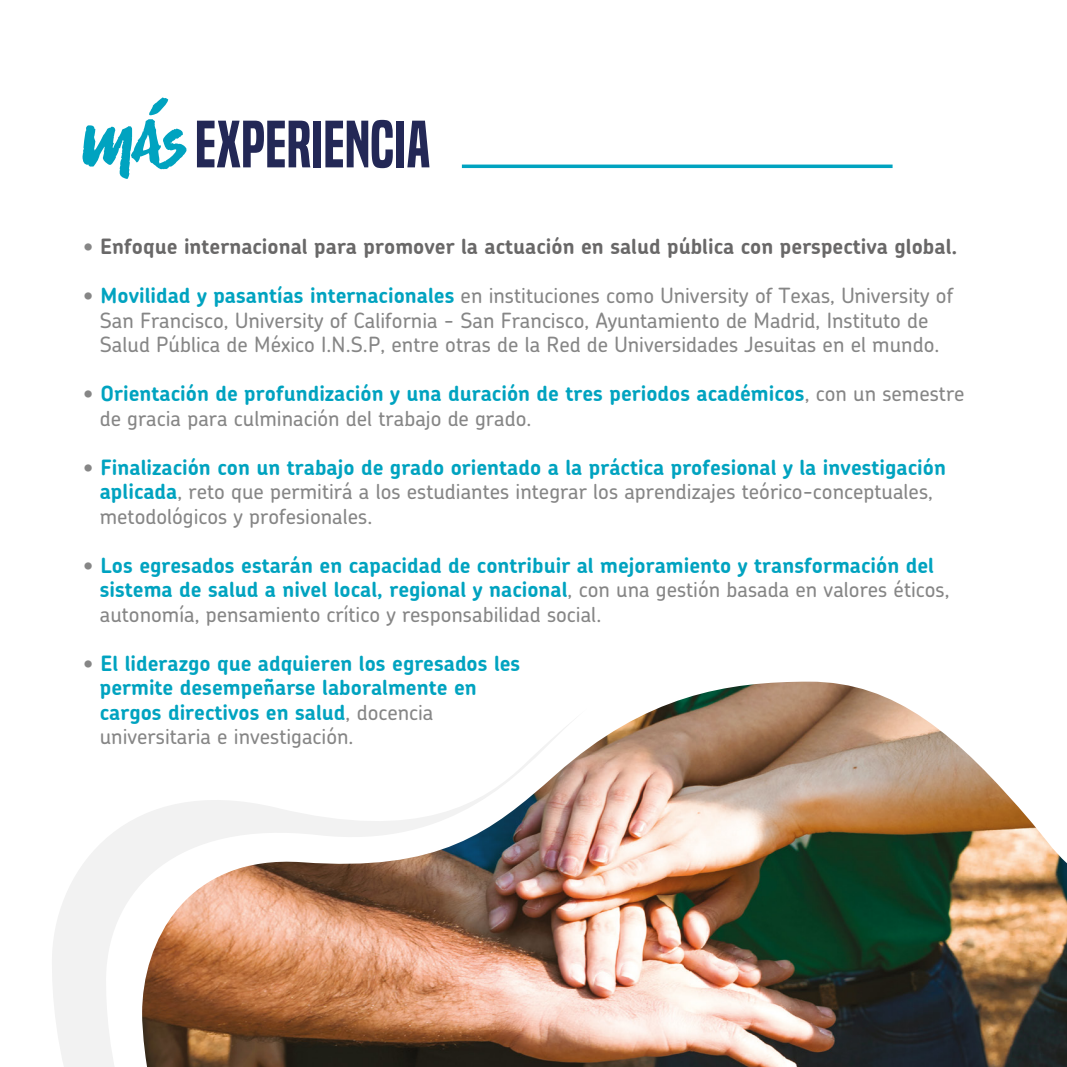
<style>
.page{position:relative;width:1067px;height:1067px;background:#fff}
.page>*{position:absolute;margin:0;border:0;box-sizing:border-box;transform-origin:0 0}
.t1{font:61.6px "Built Titling Sb";color:#232856}
.t2{font:700 21px/24.5px "Chevin";color:#00a3c0}
.t3{font:500 21px/24.5px "Chevin";color:#868686;text-align:center}
.t4{font:700 21px "Chevin";color:#696868}
.s1{font-weight:500;color:#868686}
.s2{font-weight:700;color:#00a3c0}
</style>
<div class="page">
<svg style="left:83px;top:97px;width:103px;height:82px"></svg>
<svg style="left:462px;top:164px;width:430px;height:4px;fill:#00a3c0"></svg>
<img style="left:587px;top:681px;width:480px;height:386px">
<svg style="left:52px;top:724px;width:535px;height:343px"></svg>
<h1 class="t1" style="left:195px;top:108px;width:237px">EXPERIENCIA</h1>
<p class="t4" style="left:84px;top:233px;width:875px"><span class="s1">•</span> Enfoque internacional para promover la actuación en salud pública con perspectiva global.</p>
<p class="t3" style="left:84px;top:283px;width:871px">• <span class="s2">Movilidad y pasantías internacionales</span> en instituciones como University of Texas, University of<br>San Francisco, University of California - San Francisco, Ayuntamiento de Madrid, Instituto de<br>Salud Pública de México I.N.S.P, entre otras de la Red de Universidades Jesuitas en el mundo.</p>
<p class="t2" style="left:100px;top:381px;width:866px;text-indent:-16px"><span class="s1">•</span> Orientación de profundización y una duración de tres periodos académicos<span class="s1">, con un semestre de gracia para culminación del trabajo de grado.</span></p>
<p class="t3" style="left:100px;top:454px;width:847px;text-align:left;text-indent:-16px">• <span class="s2">Finalización con un trabajo de grado orientado a la práctica profesional y la investigación aplicada</span>, reto que permitirá a los estudiantes integrar los aprendizajes teórico-conceptuales, metodológicos y profesionales.</p>
<p class="t2" style="left:100px;top:552px;width:851px;text-indent:-16px"><span class="s1">•</span> Los egresados estarán en capacidad de contribuir al mejoramiento y transformación del sistema de salud a nivel local, regional y nacional<span class="s1">, con una gestión basada en valores éticos, autonomía, pensamiento crítico y responsabilidad social.</span></p>
<p class="t2" style="left:100px;top:650px;width:422px;text-indent:-16px"><span class="s1">•</span> El liderazgo que adquieren los egresados les permite desempeñarse laboralmente en cargos directivos en salud<span class="s1">, docencia universitaria e investigación.</span></p>
</div>
